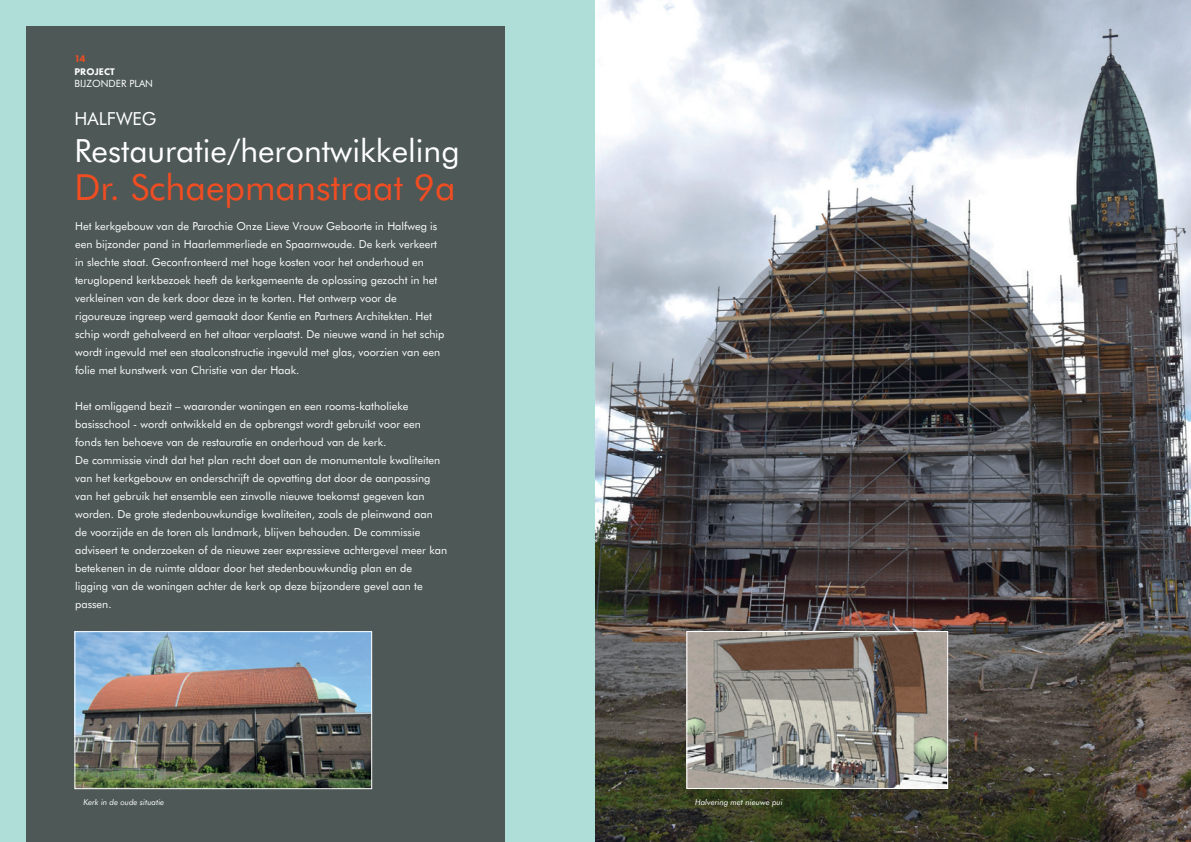
<style>
.page{position:relative;width:1191px;height:842px;background:#afded9}
.page>*{position:absolute;margin:0;border:0;box-sizing:border-box;transform-origin:0 0}
.t1{font:36px "Futura BT";color:#f04d22}
.t2{font:32px "Futura BT";color:#fff}
.t3{font:18px "Futura BT";color:#fff}
.t4{font:11px/18px "Futura BT";color:#fff}
.t5{font:10px "Futura BT";color:#fff}
.t6{font:800 10px "Futura PT";letter-spacing:.01em;color:#fff}
.t7{font:800 10px "Futura PT";color:#f04d22}
.t8{font:italic 8px "Futura BT";color:#fff}
</style>
<div class="page">
<img style="left:595px;top:0;width:596px;height:842px">
<div style="left:26px;top:26px;width:479px;height:816px;background:#4d5857"></div>
<img style="left:76px;top:633px;width:294px;height:154px">
<div style="left:74px;top:631px;width:298px;height:158px;border:1px solid #fff"></div>
<img style="left:688px;top:633px;width:258px;height:154px">
<div style="left:686px;top:631px;width:262px;height:158px;border:1px solid #fff"></div>
<p class="t7" style="left:74px;top:53px;width:12px">14</p>
<p class="t6" style="left:74px;top:65px;width:42px">PROJECT</p>
<p class="t5" style="left:74px;top:78px;width:80px">BIJZONDER PLAN</p>
<h3 class="t3" style="left:74px;top:108px;width:84px">HALFWEG</h3>
<h2 class="t2" style="left:74px;top:132px;width:387px">Restauratie/herontwikkeling</h2>
<h1 class="t1" style="left:74px;top:165px;width:382px">Dr. Schaepmanstraat 9a</h1>
<p class="t4" style="left:75px;top:217px;width:371px">Het kerkgebouw van de Parochie Onze Lieve Vrouw Geboorte in Halfweg is een bijzonder pand in Haarlemmerliede en Spaarnwoude. De kerk verkeert in slechte staat. Geconfronteerd met hoge kosten voor het onderhoud en teruglopend kerkbezoek heeft de kerkgemeente de oplossing gezocht in het verkleinen van de kerk door deze in te korten. Het ontwerp voor de rigoureuze ingreep werd gemaakt door Kentie en Partners Architekten. Het schip wordt gehalveerd en het altaar verplaatst. De nieuwe wand in het schip wordt ingevuld met een staalconstructie ingevuld met glas, voorzien van een folie met kunstwerk van Christie van der Haak.</p>
<p class="t4" style="left:75px;top:397px;width:373px">Het omliggend bezit – waaronder woningen en een rooms-katholieke basisschool - wordt ontwikkeld en de opbrengst wordt gebruikt voor een fonds ten behoeve van de restauratie en onderhoud van de kerk.<br>De commissie vindt dat het plan recht doet aan de monumentale kwaliteiten van het kerkgebouw en onderschrijft de opvatting dat door de aanpassing van het gebruik het ensemble een zinvolle nieuwe toekomst gegeven kan worden. De grote stedenbouwkundige kwaliteiten, zoals de pleinwand aan de voorzijde en de toren als landmark, blijven behouden. De commissie adviseert te onderzoeken of de nieuwe zeer expressieve achtergevel meer kan betekenen in de ruimte aldaar door het stedenbouwkundig plan en de ligging van de woningen achter de kerk op deze bijzondere gevel aan te passen.</p>
<p class="t8" style="left:84px;top:798px;width:82px">Kerk in de oude situatie</p>
<p class="t8" style="left:695px;top:797px;width:89px">Halvering met nieuwe pui</p>
</div>
